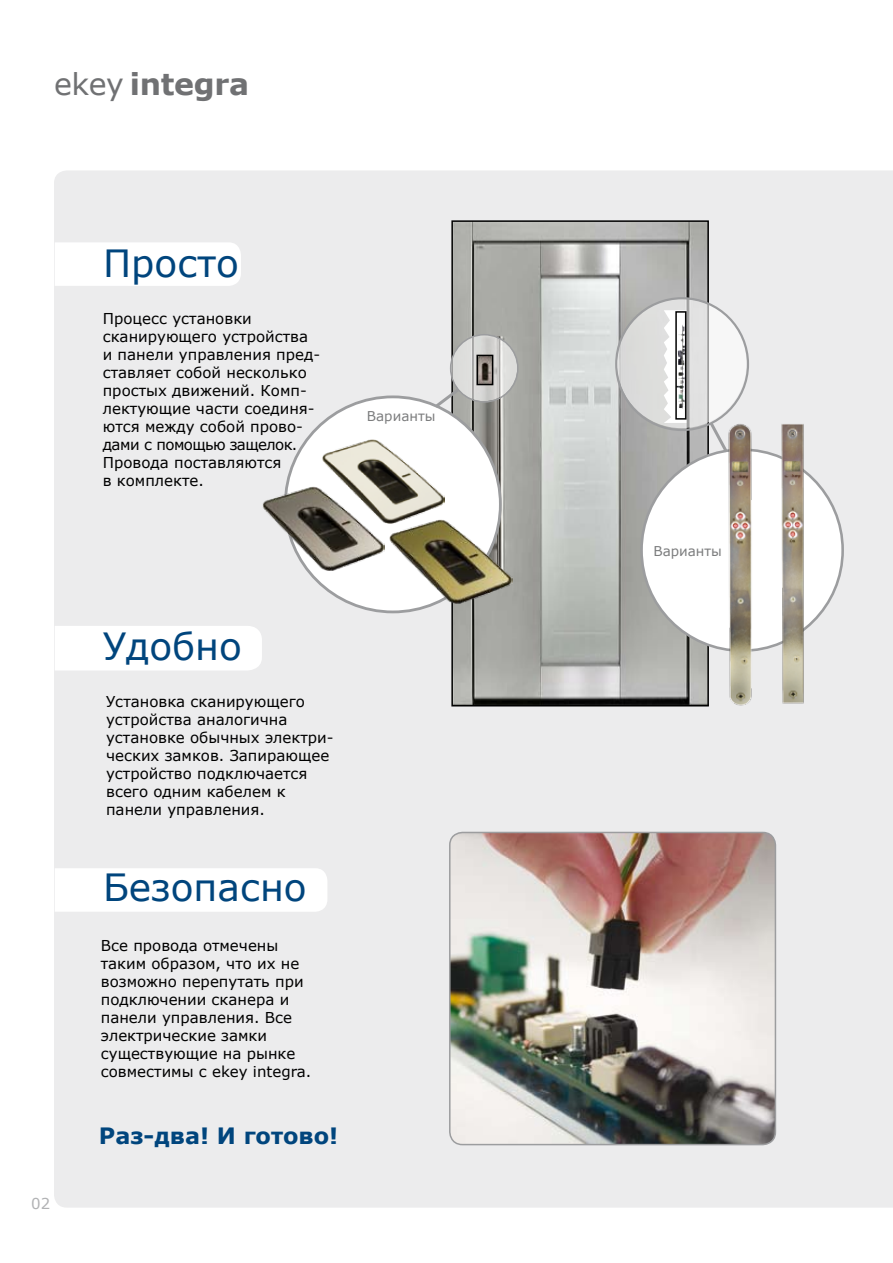
<style>
.page{position:relative;width:893px;height:1263px;background:#fff}
.page>*{position:absolute;margin:0;border:0;box-sizing:border-box;transform-origin:0 0}
.t1{font:37.5px "Verdana";color:#00457d}
.t2{font:700 30px "Verdana";letter-spacing:-.01em;color:#707173}
.t3{font:700 22.5px "Verdana";color:#00457d}
.t4{font:15px/18px "Verdana";color:#000}
.t5{font:15px "Verdana";color:#b1b2b4}
.t6{font:13.5px "Verdana";color:#7c7d7e}
.s1{font-weight:400}
</style>
<div class="page">
<div style="left:54px;top:170px;width:839px;height:1037px;background:#ececed"></div>
<img style="left:454px;top:223px;width:252px;height:480px">
<div style="left:451px;top:220px;width:258px;height:486px;border:2px solid #000"></div>
<img style="left:450px;top:832px;width:325px;height:312px;border-radius:13px">
<div style="left:449px;top:832px;width:327px;height:313px;border:2px solid #9c9d9f;border-radius:13px"></div>
<svg style="left:451px;top:335px;width:66px;height:66px;background:#d4d4d2"></svg>
<div style="left:450px;top:334px;width:69px;height:69px;border:2px solid #9c9d9f;border-radius:50%"></div>
<img style="left:479px;top:358px;width:11px;height:24px">
<div style="left:476px;top:355px;width:17px;height:30px;border:2px solid #000"></div>
<svg style="left:617px;top:299px;width:129px;height:129px;fill:#e0e0e0"></svg>
<div style="left:642px;top:450px;width:201px;height:201px;background:#fff;border-radius:50%"></div>
<div style="left:285px;top:397px;width:215px;height:215px;background:#fff;border-radius:50%"></div>
<img style="left:389px;top:519px;width:123px;height:86px">
<img style="left:261px;top:486px;width:123px;height:86px">
<img style="left:321px;top:439px;width:124px;height:84px">
<svg style="left:55px;top:242px;width:186px;height:44px"></svg>
<svg style="left:432px;top:386px;width:30px;height:25px"></svg>
<svg style="left:55px;top:868px;width:272px;height:44px"></svg>
<svg style="left:55px;top:626px;width:207px;height:44px"></svg>
<svg style="left:707px;top:419px;width:23px;height:37px"></svg>
<img style="left:723px;top:421px;width:35px;height:288px">
<img style="left:778px;top:421px;width:32px;height:287px">
<svg style="left:664px;top:310px;width:22px;height:113px"></svg>
<img style="left:679px;top:317px;width:4px;height:100px">
<div style="left:675px;top:311px;width:11px;height:109px;border:2px solid #000"></div>
<h2 class="t2" style="left:54px;top:65px;width:197px"><span class="s1">ekey</span> integra</h2>
<h1 class="t1" style="left:103px;top:239px;width:137px">Просто</h1>
<p class="t4" style="left:103px;top:309px;width:219px">Процесс установки сканирующего устройства и панели управления пред&shy;ставляет собой несколько простых движений. Комп&shy;лектующие части соединя&shy;ются между собой прово&shy;дами с помощью защелок.<br>Провода поставляются<br>в комплекте.</p>
<p class="t6" style="left:367px;top:407px;width:70px">Варианты</p>
<p class="t5" style="left:31px;top:1193px;width:21px">02</p>
<h1 class="t1" style="left:103px;top:623px;width:140px">Удобно</h1>
<p class="t4" style="left:106px;top:692px;width:229px">Установка сканирующего устройства аналогична установке обычных электри&shy;ческих замков. Запирающее устройство подключается всего одним кабелем к панели управления.</p>
<h1 class="t1" style="left:103px;top:864px;width:205px">Безопасно</h1>
<p class="t4" style="left:101px;top:935px;width:212px">Все провода отмечены таким образом, что их не возможно перепутать при подключении сканера и панели управления. Все электрические замки существующие на рынке совместимы с еkey integra.</p>
<h3 class="t3" style="left:99px;top:1122px;width:241px">Раз-два! И готово!</h3>
<p class="t6" style="left:653px;top:543px;width:70px">Варианты</p>
</div>
